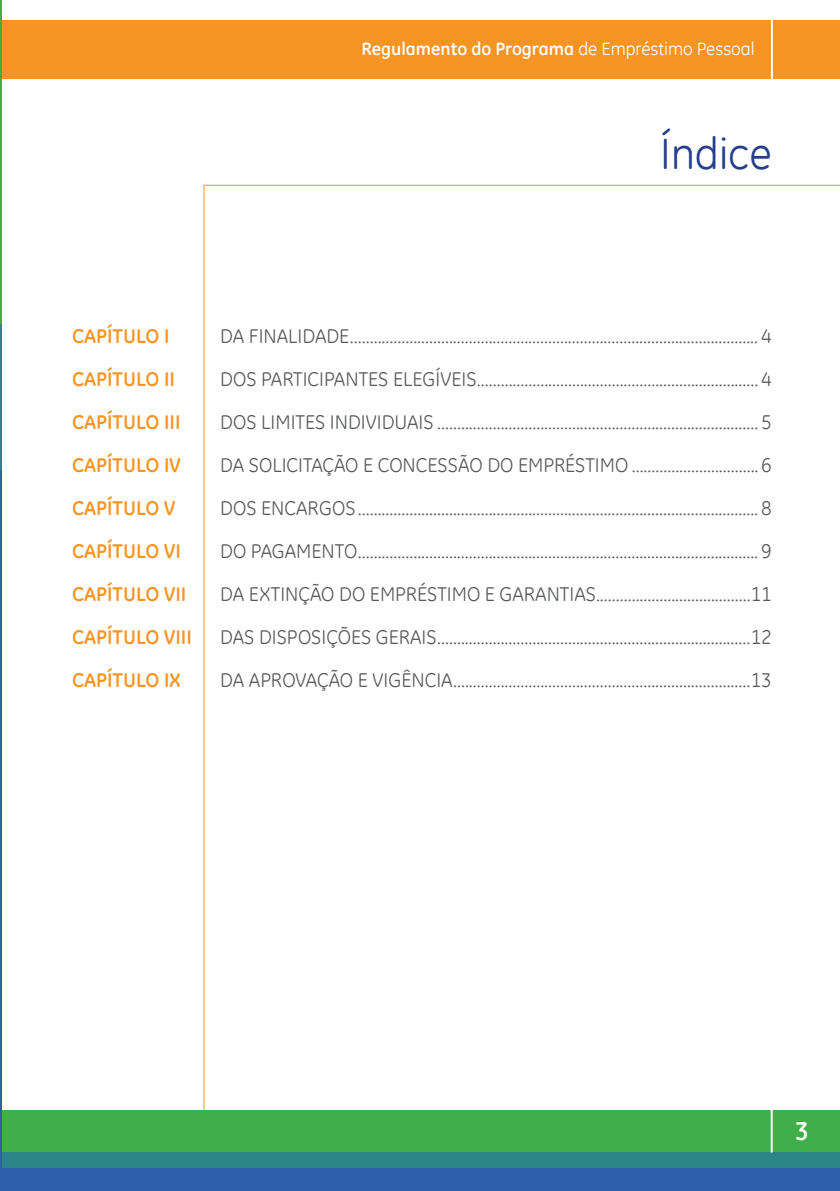
<style>
.page{position:relative;width:840px;height:1191px;background:#fff}
.page>*{position:absolute;margin:0;border:0;box-sizing:border-box;transform-origin:0 0}
.Índice_TIT{font:44px "GE Inspira";color:#253f8e}
.t1{font:700 26px "GE Inspira";color:#fff}
.Índice_TXT{font:20px "GE Inspira";color:#57585a}
.Índice_TXT-2{font:700 20px "GE Inspira";color:#f79524}
.t2{font:700 18px "GE Inspira";color:#fff}
.s1{font-weight:400}
</style>
<div class="page">
<div style="left:0;top:20px;width:839px;height:58px;background:#f79524"></div>
<div style="left:0;top:1109px;width:839px;height:43px;background:#40ae49"></div>
<div style="left:0;top:1152px;width:839px;height:17px;background:#2c8686"></div>
<div style="left:0;top:1167px;width:839px;height:24px;background:#2e5fac"></div>
<hr style="left:770px;top:1109px;width:2px;height:43px;background:#fff">
<hr style="left:770px;top:10px;width:2px;height:81px;background:#fff">
<hr style="left:0;top:0;width:1px;height:324px;background:#40ae49">
<hr style="left:0;top:324px;width:1px;height:165px;background:#2c8686">
<hr style="left:0;top:470px;width:1px;height:721px;background:#2e5fac">
<hr style="left:203px;top:185px;width:1px;height:924px;background:#f79524">
<hr style="left:204px;top:185px;width:635px;height:1px;background:#f79524">
<p class="t2" style="left:361px;top:37px;width:394px">Regulamento do Programa <span class="s1">de Empréstimo Pessoal</span></p>
<p class="Índice_TIT" style="left:660px;top:125px;width:113px">Índice</p>
<p class="Índice_TXT-2" style="left:72px;top:323px;width:99px">CAPÍTULO I</p>
<p class="Índice_TXT" style="left:220px;top:323px;width:552px">DA FINALIDADE....................................................................................................... 4</p>
<p class="Índice_TXT-2" style="left:72px;top:366px;width:104px">CAPÍTULO II</p>
<p class="Índice_TXT" style="left:220px;top:366px;width:552px">DOS PARTICIPANTES ELEGÍVEIS....................................................................... 4</p>
<p class="Índice_TXT-2" style="left:72px;top:409px;width:110px">CAPÍTULO III</p>
<p class="Índice_TXT" style="left:220px;top:409px;width:553px">DOS LIMITES INDIVIDUAIS ................................................................................. 5</p>
<p class="Índice_TXT-2" style="left:72px;top:452px;width:110px">CAPÍTULO IV</p>
<p class="Índice_TXT" style="left:220px;top:452px;width:552px">DA SOLICITAÇÃO E CONCESSÃO DO EMPRÉSTIMO ................................ 6</p>
<p class="Índice_TXT-2" style="left:72px;top:495px;width:105px">CAPÍTULO V</p>
<p class="Índice_TXT" style="left:220px;top:495px;width:552px">DOS ENCARGOS..................................................................................................... 8</p>
<p class="Índice_TXT-2" style="left:72px;top:538px;width:110px">CAPÍTULO VI</p>
<p class="Índice_TXT" style="left:220px;top:538px;width:552px">DO PAGAMENTO..................................................................................................... 9</p>
<p class="Índice_TXT-2" style="left:72px;top:581px;width:116px">CAPÍTULO VII</p>
<p class="Índice_TXT" style="left:220px;top:581px;width:553px">DA EXTINÇÃO DO EMPRÉSTIMO E GARANTIAS.......................................11</p>
<p class="Índice_TXT-2" style="left:72px;top:624px;width:121px">CAPÍTULO VIII</p>
<p class="Índice_TXT" style="left:220px;top:624px;width:553px">DAS DISPOSIÇÕES GERAIS...............................................................................12</p>
<p class="Índice_TXT-2" style="left:72px;top:667px;width:110px">CAPÍTULO IX</p>
<p class="Índice_TXT" style="left:220px;top:667px;width:553px">DA APROVAÇÃO E VIGÊNCIA...........................................................................13</p>
<p class="t1" style="left:794px;top:1114px;width:15px">3</p>
</div>
